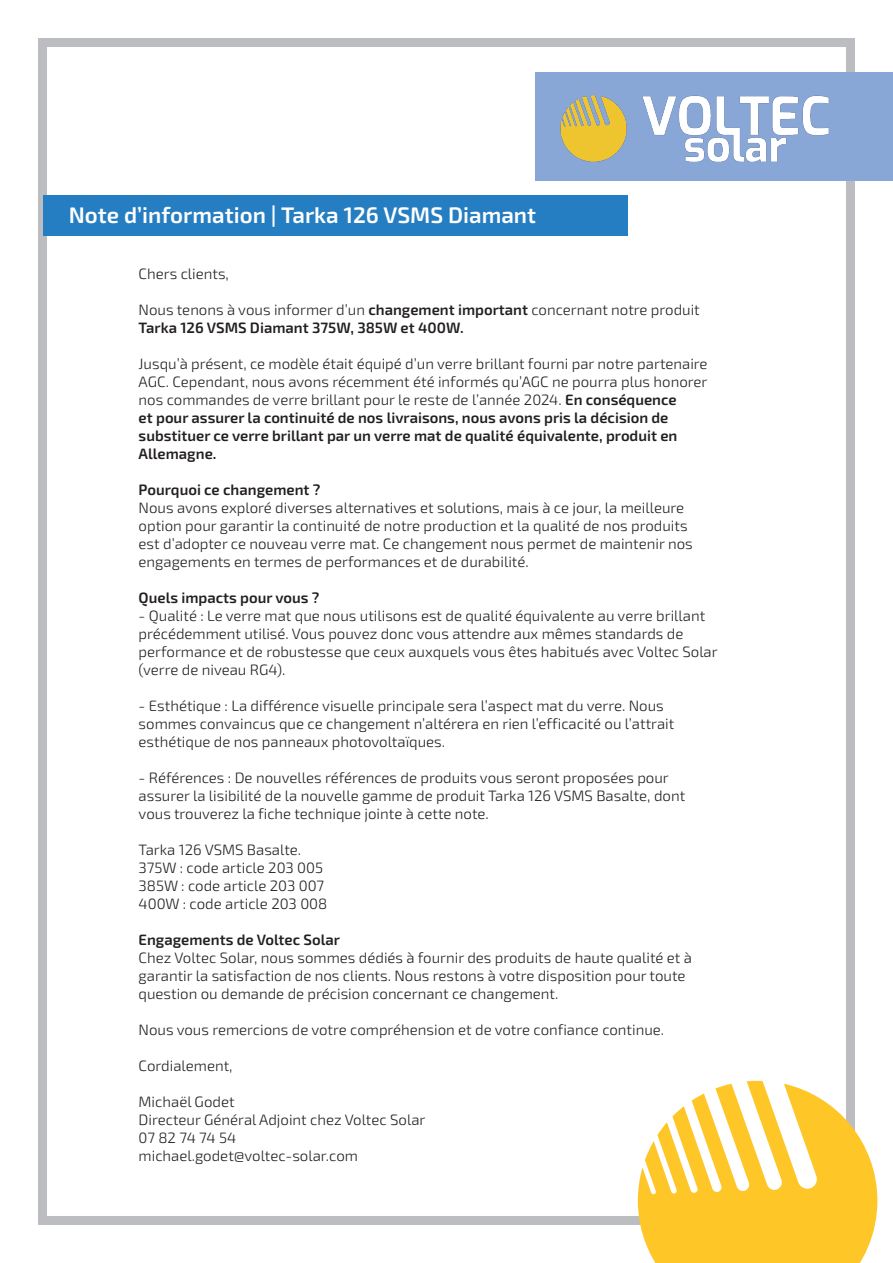
<style>
.page{position:relative;width:893px;height:1263px;background:#fff}
.page>*{position:absolute;margin:0;border:0;box-sizing:border-box;transform-origin:0 0}
.t1{font:600 22.5px "Exo 2";color:#fff}
.t2{font:300 15px/18px "Exo 2";color:#231f20}
.t3{font:600 15px/18px "Exo 2";color:#231f20}
.s1{font-weight:300}
.s2{font-weight:600}
</style>
<div class="page">
<div style="left:38px;top:38px;width:817px;height:1187px;border:9px solid #bcbdc0"></div>
<div style="left:43px;top:195px;width:585px;height:41px;background:#267ec2"></div>
<svg style="left:638px;top:1081px;width:239px;height:182px"></svg>
<div style="left:536px;top:72px;width:357px;height:109px;background:#88a6d6"></div>
<img style="left:560px;top:95px;width:269px;height:67px">
<p class="t1" style="left:69px;top:202px;width:469px">Note d’information | Tarka 126 VSMS Diamant</p>
<p class="t2" style="left:139px;top:265px;width:92px">Chers clients,</p>
<p class="t3" style="left:139px;top:301px;width:563px"><span class="s1">Nous tenons à vous informer d’un</span> changement important <span class="s1">concernant notre produit<br></span>Tarka 126 VSMS Diamant 375W, 385W et 400W.</p>
<p class="t2" style="left:139px;top:355px;width:570px">Jusqu’à présent, ce modèle était équipé d’un verre brillant fourni par notre partenaire AGC. Cependant, nous avons récemment été informés qu’AGC ne pourra plus honorer nos commandes de verre brillant pour le reste de l’année 2024. <span class="s2">En conséquence<br>et pour assurer la continuité de nos livraisons, nous avons pris la décision de substituer ce verre brillant par un verre mat de qualité équivalente, produit en Allemagne.</span></p>
<p class="t2" style="left:139px;top:481px;width:556px"><span class="s2">Pourquoi ce changement ?<br></span>Nous avons exploré diverses alternatives et solutions, mais à ce jour, la meilleure option pour garantir la continuité de notre production et la qualité de nos produits est d’adopter ce nouveau verre mat. Ce changement nous permet de maintenir nos engagements en termes de performances et de durabilité.</p>
<p class="t3" style="left:139px;top:589px;width:182px">Quels impacts pour vous ?</p>
<p class="t2" style="left:139px;top:607px;width:581px">- Qualité : Le verre mat que nous utilisons est de qualité équivalente au verre brillant précédemment utilisé. Vous pouvez donc vous attendre aux mêmes standards de performance et de robustesse que ceux auxquels vous êtes habitués avec Voltec Solar (verre de niveau RG4).</p>
<p class="t2" style="left:139px;top:697px;width:537px">- Esthétique : La différence visuelle principale sera l’aspect mat du verre. Nous sommes convaincus que ce changement n’altérera en rien l’efficacité ou l’attrait esthétique de nos panneaux photovoltaïques.</p>
<p class="t2" style="left:139px;top:769px;width:548px">- Références : De nouvelles références de produits vous seront proposées pour assurer la lisibilité de la nouvelle gamme de produit Tarka 126 VSMS Basalte, dont vous trouverez la fiche technique jointe à cette note.</p>
<p class="t2" style="left:139px;top:841px;width:164px">Tarka 126 VSMS Basalte.</p>
<p class="t2" style="left:139px;top:859px;width:186px">375W : code article 203 005</p>
<p class="t2" style="left:139px;top:877px;width:187px">385W : code article 203 007</p>
<p class="t2" style="left:139px;top:895px;width:190px">400W : code article 203 008</p>
<p class="t2" style="left:139px;top:931px;width:555px"><span class="s2">Engagements de Voltec Solar<br></span>Chez Voltec Solar, nous sommes dédiés à fournir des produits de haute qualité et à garantir la satisfaction de nos clients. Nous restons à votre disposition pour toute question ou demande de précision concernant ce changement.</p>
<p class="t2" style="left:139px;top:1021px;width:527px">Nous vous remercions de votre compréhension et de votre confiance continue.</p>
<p class="t2" style="left:139px;top:1057px;width:95px">Cordialement,</p>
<p class="t2" style="left:139px;top:1093px;width:288px">Michaël Godet<br>Directeur Général Adjoint chez Voltec Solar<br>07 82 74 74 54 michael.godet@voltec-solar.com</p>
</div>
